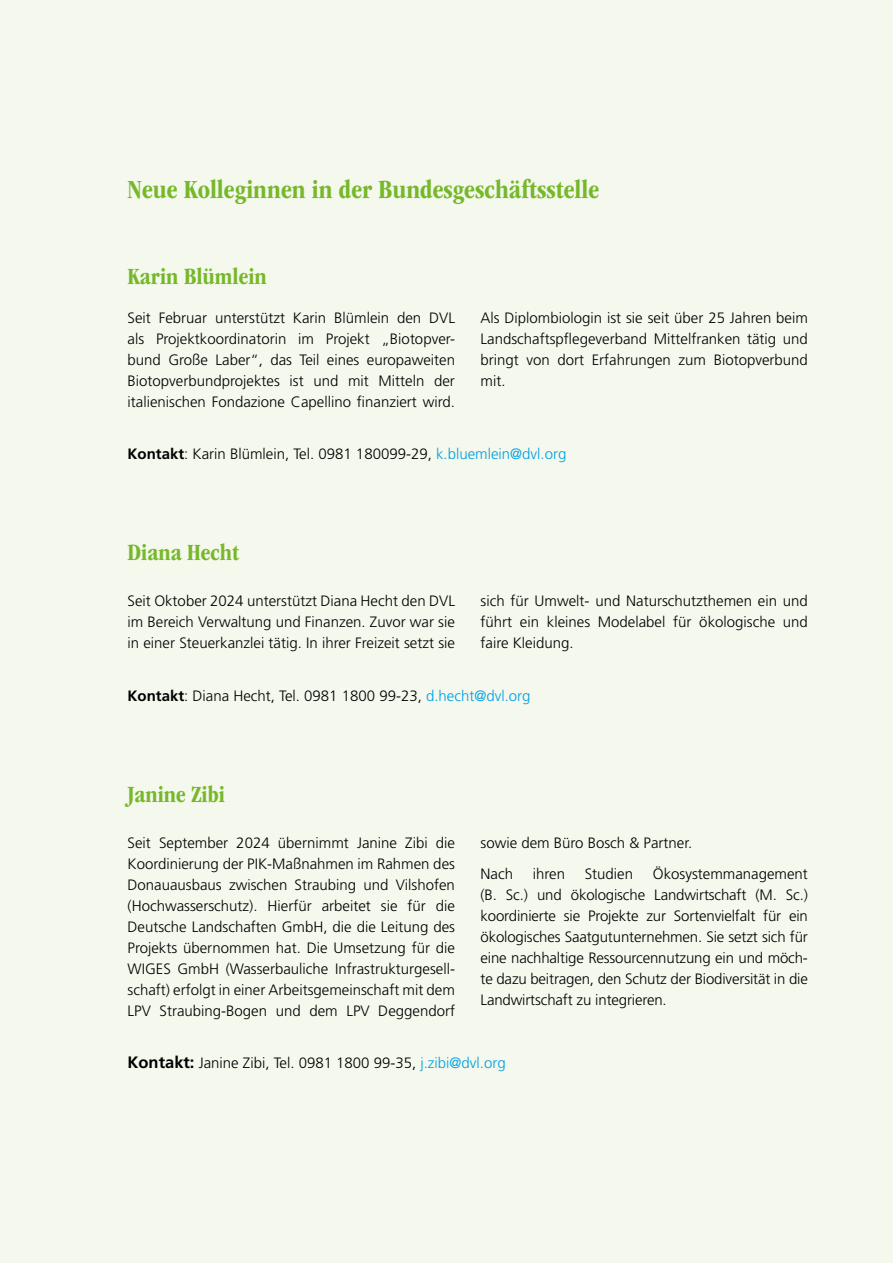
<style>
.page{position:relative;width:893px;height:1263px;background:#f4f8ed}
.page>*{position:absolute;margin:0;border:0;box-sizing:border-box;transform-origin:0 0}
.H2{font:700 condensed 27px "ITC Garamond Std";color:#76b82a}
.H3_ohne_Inhalt{font:700 condensed 24px "ITC Garamond Std";color:#76b82a}
.LT_2-Sp{font:300 15px/21px "Frutiger LT Std";color:#000;text-align:justify}
.LT_1-Sp_Kontakt{font:300 15px "Frutiger LT Std";color:#000}
.s1{font-weight:700}
.s2{color:#009fe3}
.s3{font-weight:700;font-size:16.5px}
</style>
<div class="page">
<h1 class="H2" style="left:128px;top:174px;width:473px">Neue Kolleginnen in der Bundesgeschäftsstelle</h1>
<h1 class="H3_ohne_Inhalt" style="left:128px;top:263px;width:141px">Karin Blümlein</h1>
<p class="LT_2-Sp" style="left:128px;top:307px;width:329px">Seit Februar unterstützt Karin Blümlein den DVL als Projektkoordinatorin im Projekt „Biotopver&shy;bund Große Laber“, das Teil eines europaweiten Biotopverbundprojektes ist und mit Mitteln der italienischen Fondazione Capellino finanziert wird.</p>
<p class="LT_2-Sp" style="left:480px;top:307px;width:329px">Als Diplombiologin ist sie seit über 25 Jahren beim Landschaftspflegeverband Mittelfranken tätig und bringt von dort Erfahrungen zum Biotopverbund mit.</p>
<p class="LT_1-Sp_Kontakt" style="left:128px;top:446px;width:440px"><span class="s1">Kontakt</span>: Karin Blümlein, Tel. 0981 180099-29, <span class="s2">k.bluemlein@dvl.org</span></p>
<h1 class="H3_ohne_Inhalt" style="left:128px;top:539px;width:113px">Diana Hecht</h1>
<p class="LT_2-Sp" style="left:128px;top:591px;width:329px">Seit Oktober 2024 unterstützt Diana Hecht den DVL im Bereich Verwaltung und Finanzen. Zuvor war sie in einer Steuerkanzlei tätig. In ihrer Freizeit setzt sie</p>
<p class="LT_2-Sp" style="left:480px;top:591px;width:329px">sich für Umwelt- und Naturschutzthemen ein und führt ein kleines Modelabel für ökologische und faire Kleidung.</p>
<p class="LT_1-Sp_Kontakt" style="left:128px;top:687px;width:404px"><span class="s1">Kontakt</span>: Diana Hecht, Tel. 0981 1800 99-23, <span class="s2">d.hecht@dvl.org</span></p>
<h1 class="H3_ohne_Inhalt" style="left:128px;top:781px;width:99px">Janine Zibi</h1>
<p class="LT_2-Sp" style="left:128px;top:832px;width:329px">Seit September 2024 übernimmt Janine Zibi die Koordinierung der PIK-Maßnahmen im Rahmen des Donauausbaus zwischen Straubing und Vilshofen (Hochwasserschutz). Hierfür arbeitet sie für die Deutsche Landschaften GmbH, die die Leitung des Projekts übernommen hat. Die Umsetzung für die WIGES GmbH (Wasserbauliche Infrastrukturgesell&shy;schaft) erfolgt in einer Arbeitsgemeinschaft mit dem LPV Straubing-Bogen und dem LPV Deggendorf</p>
<p class="LT_2-Sp" style="left:480px;top:832px;width:213px">sowie dem Büro Bosch &amp; Partner.</p>
<p class="LT_2-Sp" style="left:480px;top:864px;width:329px;text-indent:172px">Ökosystemmanagement (B. Sc.) und ökologische Landwirtschaft (M. Sc.) koordinierte sie Projekte zur Sortenvielfalt für ein ökologisches Saatgutunternehmen. Sie setzt sich für eine nachhaltige Ressourcennutzung ein und möch&shy;te dazu beitragen, den Schutz der Biodiversität in die Landwirtschaft zu integrieren.</p>
<p class="LT_2-Sp" style="left:480px;top:864px;width:34px">Nach</p>
<p class="LT_2-Sp" style="left:533px;top:864px;width:34px">ihren</p>
<p class="LT_2-Sp" style="left:585px;top:864px;width:50px">Studien</p>
<p class="LT_1-Sp_Kontakt" style="left:128px;top:1055px;width:380px"><span class="s3">Kontakt:</span> Janine Zibi, Tel. 0981 1800 99-35, <span class="s2">j.zibi@dvl.org</span></p>
</div>
